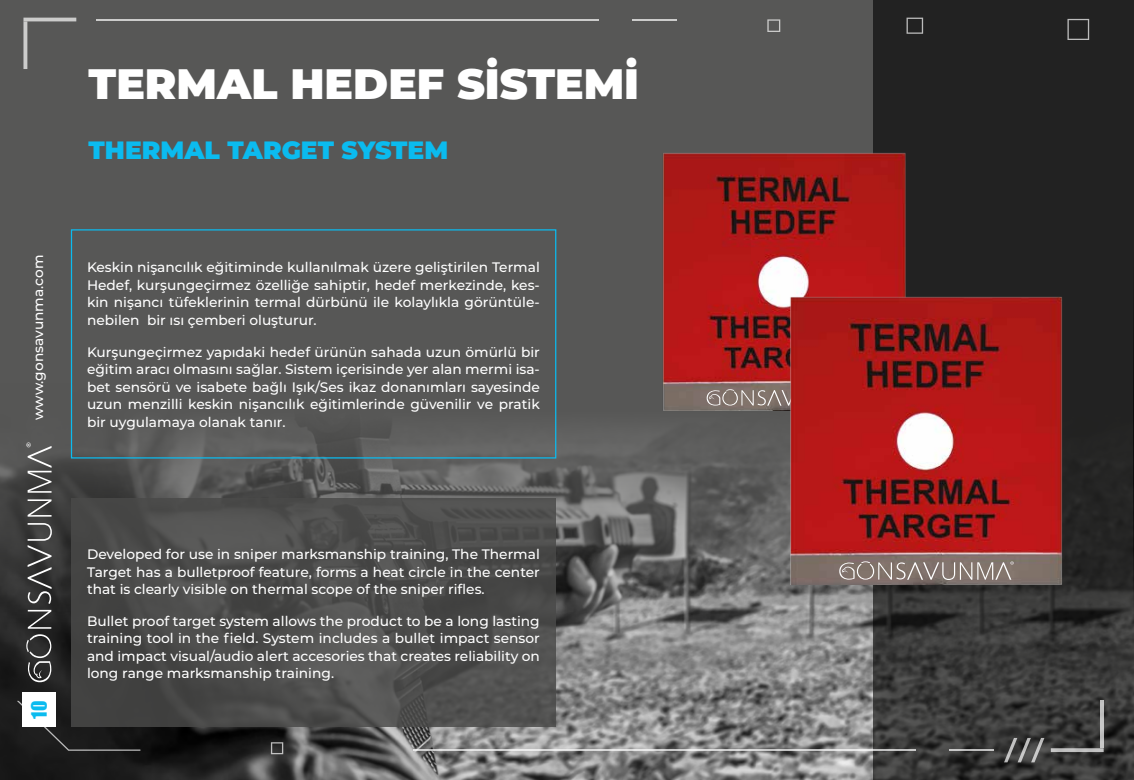
<style>
.page{position:relative;width:1134px;height:780px;background:#fff}
.page>*{position:absolute;margin:0;border:0;box-sizing:border-box;transform-origin:0 0}
.t1{font:900 42.5px "Montserrat";color:#fff}
.t2{font:900 25px "Montserrat";color:#0bbbef}
.t3{font:19.5px "Impact";color:#0bbbef}
.t4{font:500 13.75px/17.5px "Montserrat";color:#fff;text-align:justify}
</style>
<div class="page">
<div style="left:0;top:0;width:1133px;height:780px;background:#575756"></div>
<hr style="left:1133px;top:0;width:1px;height:780px;background:#000">
<img style="left:0;top:383px;width:873px;height:397px">
<div style="left:71px;top:229px;width:485px;height:229px;border:1px solid #0bbbef"></div>
<div style="left:71px;top:498px;width:485px;height:228px;background:#4a4a49"></div>
<svg style="left:873px;top:0;width:260px;height:780px;background:#2a2a29"></svg>
<img style="left:652px;top:148px;width:259px;height:262px">
<svg style="left:707px;top:389px;width:71px;height:17px"></svg>
<img style="left:778px;top:291px;width:290px;height:294px">
<svg style="left:839px;top:561px;width:175px;height:19px;background:#968a84"></svg>
<svg style="left:23px;top:18px;width:53px;height:51px"></svg>
<hr style="left:1100px;top:700px;width:4px;height:48px;background:#c2c2c2">
<svg style="left:1051px;top:748px;width:53px;height:4px"></svg>
<hr style="left:97px;top:19px;width:502px;height:1px;background:#fff">
<hr style="left:632px;top:19px;width:45px;height:1px;background:#fff">
<hr style="left:414px;top:749px;width:502px;height:1px;background:#fff">
<hr style="left:949px;top:749px;width:45px;height:1px;background:#fff">
<svg style="left:1067px;top:19px;width:22px;height:21px"></svg>
<svg style="left:906px;top:18px;width:17px;height:16px"></svg>
<svg style="left:17px;top:700px;width:123px;height:50px"></svg>
<svg style="left:271px;top:742px;width:12px;height:12px"></svg>
<svg style="left:1004px;top:737px;width:40px;height:25px"></svg>
<svg style="left:767px;top:19px;width:13px;height:13px"></svg>
<svg style="left:26px;top:634px;width:25px;height:48px"></svg>
<svg style="left:28px;top:610px;width:23px;height:18px"></svg>
<svg style="left:26px;top:442px;width:26px;height:162px"></svg>
<div style="left:22px;top:692px;width:34px;height:34px;background:#fff"></div>
<p class="t4" style="left:29px;top:420px;width:166px;rotate:-90deg">www.gonsavunma.com</p>
<h1 class="t1" style="left:89px;top:52px;width:552px">TERMAL HEDEF SİSTEMİ</h1>
<h2 class="t2" style="left:89px;top:131px;width:361px">THERMAL TARGET SYSTEM</h2>
<p class="t4" style="left:87px;top:258px;width:454px">Keskin nişancılık eğitiminde kullanılmak üzere geliştirilen Termal Hedef, kurşungeçirmez özelliğe sahiptir, hedef merkezinde, kes&shy;kin nişancı tüfeklerinin termal dürbünü ile kolaylıkla görüntüle&shy;nebilen bir ısı çemberi oluşturur.</p>
<p class="t4" style="left:87px;top:342px;width:454px">Kurşungeçirmez yapıdaki hedef ürünün sahada uzun ömürlü bir eğitim aracı olmasını sağlar. Sistem içerisinde yer alan mermi isa&shy;bet sensörü ve isabete bağlı Işık/Ses ikaz donanımları sayesinde uzun menzilli keskin nişancılık eğitimlerinde güvenilir ve pratik bir uygulamaya olanak tanır.</p>
<h3 class="t3" style="left:24px;top:718px;width:19px;rotate:-90deg">10</h3>
<p class="t4" style="left:87px;top:545px;width:454px">Developed for use in sniper marksmanship training, The Thermal Target has a bulletproof feature, forms a heat circle in the center that is clearly visible on thermal scope of the sniper rifles.</p>
<p class="t4" style="left:87px;top:611px;width:454px">Bullet proof target system allows the product to be a long lasting training tool in the field. System includes a bullet impact sensor and impact visual/audio alert accesories that creates reliability on long range marksmanship training.</p>
</div>
